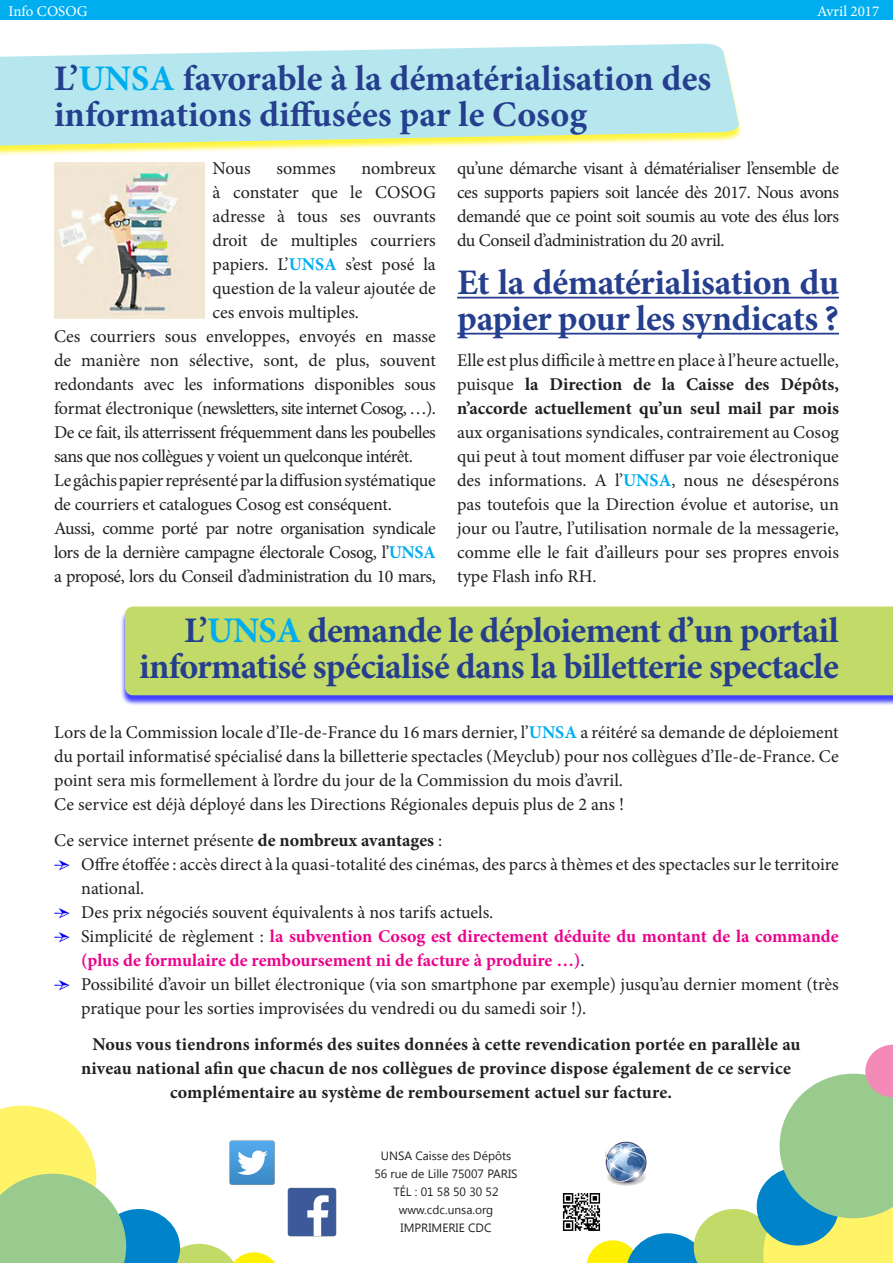
<style>
.page{position:relative;width:893px;height:1263px;background:#fff}
.page>*{position:absolute;margin:0;border:0;box-sizing:border-box;transform-origin:0 0}
.Titre_1_colonne{font:700 36px/36px "Minion Pro";letter-spacing:-.01em;color:#253f8e}
.Text_1_colonne{font:18px/24px "Minion Pro";letter-spacing:-.01em;color:#231f20;text-align:justify}
.Text_1_colonne-2{font:700 18px "Minion Pro";letter-spacing:.01em;color:#231f20}
.t1{font:700 18px/24px "Minion Pro";color:#ed028c}
.Text_1_colonne-3{font:18px/24px "Minion Pro";letter-spacing:-.03em;color:#231f20}
.t2{font:15px "Minion Pro";color:#fff}
.t3{font:12px/18px "Segoe UI";color:#231f20;text-align:center}
.s1{color:#00aeef}
.s2{font-weight:700;color:#00aeef}
.s3{font-weight:700}
.s4{color:#00f}
.s5{font-weight:400;color:#00f}
.s6{font-weight:400;color:#231f20}
</style>
<div class="page">
<div style="left:0;top:0;width:893px;height:19px;background:#00aeef"></div>
<img style="left:288px;top:1188px;width:48px;height:48px">
<img style="left:562px;top:1193px;width:25px;height:38px">
<div style="left:0;top:45px;width:743px;height:113px;background:#fff101;opacity:.75"></div>
<svg style="left:0;top:43px;width:741px;height:105px;background:#c1eae6"></svg>
<div style="left:120px;top:608px;width:773px;height:98px;background:#00f;opacity:.75"></div>
<div style="left:125px;top:606px;width:768px;height:89px;background:#c2da68"></div>
<hr style="left:457px;top:297px;width:382px;height:2px;background:#253f8e">
<hr style="left:457px;top:333px;width:382px;height:2px;background:#253f8e">
<img style="left:54px;top:162px;width:150px;height:156px">
<svg style="left:0;top:1106px;width:275px;height:157px"></svg>
<svg style="left:587px;top:1045px;width:306px;height:218px"></svg>
<p class="t2" style="left:9px;top:1px;width:81px">Info COSOG</p>
<p class="t2" style="left:817px;top:1px;width:64px">Avril 2017</p>
<p class="Titre_1_colonne" style="left:54px;top:60px;width:659px">L’<span class="s1">UNSA</span> favorable à la dématérialisation des informations diffusées par le Cosog</p>
<p class="Text_1_colonne" style="left:213px;top:156px;width:40px">Nous</p>
<p class="Text_1_colonne" style="left:276px;top:156px;width:61px">sommes</p>
<p class="Text_1_colonne" style="left:213px;top:156px;width:225px;text-indent:149px">nombreux à constater que le COSOG adresse à tous ses ouvrants droit de multiples courriers papiers. L’<span class="s2">UNSA</span> s’est posé la question de la valeur ajoutée de ces envois multiples.</p>
<p class="Text_1_colonne" style="left:54px;top:324px;width:383px">Ces courriers sous enveloppes, envoyés en masse de manière non sélective, sont, de plus, souvent redondants avec les informations disponibles sous format électronique (newsletters, site internet Cosog, …).</p>
<p class="Text_1_colonne-3" style="left:54px;top:420px;width:383px">De ce fait, ils atterrissent fréquemment dans les poubelles sans que nos collègues y voient un quelconque intérêt.</p>
<p class="Text_1_colonne" style="left:54px;top:468px;width:383px">Le gâchis papier représenté par la diffusion systématique de courriers et catalogues Cosog est conséquent.</p>
<p class="Text_1_colonne" style="left:54px;top:516px;width:383px">Aussi, comme porté par notre organisation syndicale lors de la dernière campagne électorale Cosog, l’<span class="s2">UNSA </span>a proposé, lors du Conseil d’administration du 10 mars,</p>
<p class="Text_1_colonne" style="left:457px;top:156px;width:383px">qu’une démarche visant à dématérialiser l’ensemble de ces supports papiers soit lancée dès 2017. Nous avons demandé que ce point soit soumis au vote des élus lors du Conseil d’administration du 20 avril.</p>
<p class="Titre_1_colonne" style="left:457px;top:264px;width:383px">Et la dématérialisation du papier pour les syndicats ?</p>
<p class="Text_1_colonne" style="left:457px;top:348px;width:383px">Elle est plus difficile à mettre en place à l’heure actuelle, puisque <span class="s3">la Direction de la Caisse des Dépôts, n’accorde actuellement qu’un seul mail par mois </span>aux organisations syndicales, contrairement au Cosog qui peut à tout moment diffuser par voie électronique des informations. A l’<span class="s2">UNSA</span>, nous ne désespérons pas toutefois que la Direction évolue et autorise, un jour ou l’autre, l’utilisation normale de la messagerie, comme elle le fait d’ailleurs pour ses propres envois type Flash info RH.</p>
<p class="Titre_1_colonne" style="left:139px;top:612px;width:701px;text-align:right">L’<span class="s1">UNSA</span> demande le déploiement d’un portail informatisé spécialisé dans la billetterie spectacle</p>
<p class="Text_1_colonne" style="left:54px;top:720px;width:786px">Lors de la Commission locale d’Ile-de-France du 16 mars dernier, l’<span class="s2">UNSA</span> a réitéré sa demande de déploiement du portail informatisé spécialisé dans la billetterie spectacles (Meyclub) pour nos collègues d’Ile-de-France. Ce point sera mis formellement à l’ordre du jour de la Commission du mois d’avril.</p>
<p class="Text_1_colonne" style="left:54px;top:792px;width:571px">Ce service est déjà déployé dans les Directions Régionales depuis plus de 2 ans !</p>
<p class="Text_1_colonne" style="left:54px;top:828px;width:390px">Ce service internet présente <span class="s3">de nombreux avantages</span> :</p>
<p class="Text_1_colonne" style="left:81px;top:852px;width:759px;text-indent:-27px"><span class="s4">Ӻ</span> Offre étoffée : accès direct à la quasi-totalité des cinémas, des parcs à thèmes et des spectacles sur le territoire national.</p>
<p class="Text_1_colonne" style="left:54px;top:900px;width:441px"><span class="s4">Ӻ</span> Des prix négociés souvent équivalents à nos tarifs actuels.</p>
<p class="t1" style="left:81px;top:924px;width:759px;text-indent:-27px"><span class="s5">Ӻ</span> <span class="s6">Simplicité de règlement :</span> la subvention Cosog est directement déduite du montant de la commande (plus de formulaire de remboursement ni de facture à produire …)<span class="s6">.</span></p>
<p class="Text_1_colonne" style="left:81px;top:972px;width:759px;text-indent:-27px"><span class="s4">Ӻ</span> Possibilité d’avoir un billet électronique (via son smartphone par exemple) jusqu’au dernier moment (très pratique pour les sorties improvisées du vendredi ou du samedi soir !).</p>
<p class="Text_1_colonne-2" style="left:92px;top:1032px;width:710px">Nous vous tiendrons informés des suites données à cette revendication portée en parallèle au</p>
<p class="Text_1_colonne-2" style="left:81px;top:1056px;width:711px">niveau national afin que chacun de nos collègues de province dispose également de ce service</p>
<p class="Text_1_colonne-2" style="left:170px;top:1080px;width:503px">complémentaire au système de remboursement actuel sur facture.</p>
<p class="t3" style="left:374px;top:1146px;width:145px">UNSA Caisse des Dépôts<br>56 rue de Lille 75007 PARIS<br>TÉL : 01 58 50 30 52 www.cdc.unsa.org<br>IMPRIMERIE CDC</p>
</div>
